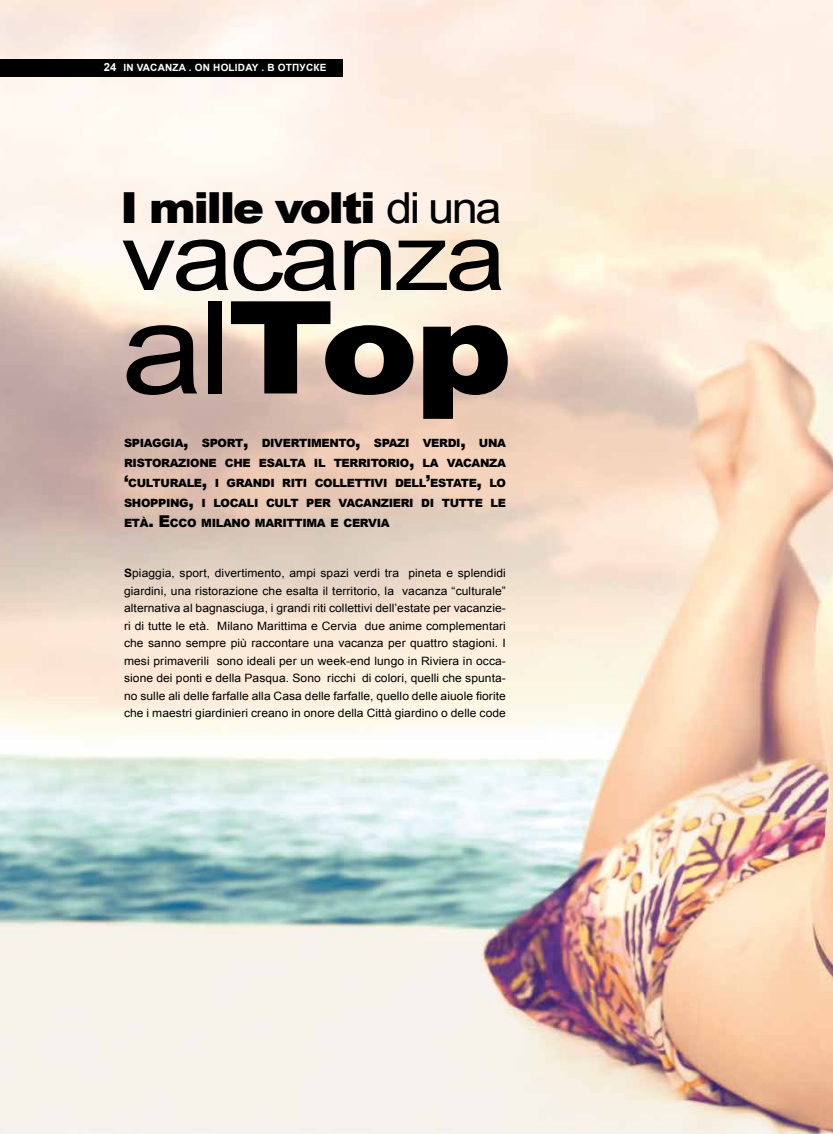
<style>
.page{position:relative;width:833px;height:1134px;background:#fff}
.page>*{position:absolute;margin:0;border:0;box-sizing:border-box;transform-origin:0 0}
.t1{font:900 128.75px "Arial";color:#000;scale:1.15 1}
.t2{font:95.25px "Arial";letter-spacing:-.035em;color:#000;scale:1.15 1}
.t3{font:900 42.88px "Arial";letter-spacing:-.055em;color:#000;scale:1.1 1}
.t4{font:11.5px/17.5px "Arial";letter-spacing:.005em;color:#000;text-align:justify;scale:1.05 1}
.t5{font:900 11.38px/20px "Arial";letter-spacing:-.03em;color:#000;text-align:justify}
.t6{font:700 10px "Arial";letter-spacing:.02em;color:#fff}
.s1{font-size:11.25px}
.s2{font-weight:400}
.s3{font-size:16.25px}
.s4{font-weight:700}
</style>
<div class="page">
<img style="left:0;top:0;width:833px;height:1134px">
<div style="left:0;top:59px;width:342px;height:18px;background:#000"></div>
<div style="left:101px;top:60px;width:233px;height:19px;background:#000"></div>
<p class="t6" style="left:104px;top:61px;width:224px"><span class="s1">24</span> IN VACANZA . ON HOLIDAY . В ОТПУСКЕ</p>
<h3 class="t3" style="left:120px;top:176px;width:348px">I mille volti <span class="s2">di una</span></h3>
<h2 class="t2" style="left:121px;top:194px;width:336px">vacanza</h2>
<h1 class="t1" style="left:121px;top:254px;width:342px"><span class="s2">al</span>Top</h1>
<p class="t5" style="left:124px;top:432px;width:383px">SPIAGGIA<span class="s3">,</span> SPORT<span class="s3">,</span> DIVERTIMENTO<span class="s3">,</span> SPAZI VERDI<span class="s3">,</span> UNA RISTORAZIONE CHE ESALTA IL TERRITORIO<span class="s3">,</span> LA VACANZA <span class="s3">‘</span>CULTURALE<span class="s3">,</span> I GRANDI RITI COLLETTIVI DELL<span class="s3">’</span>ESTATE<span class="s3">,</span> LO SHOPPING<span class="s3">,</span> I LOCALI CULT PER VACANZIERI DI TUTTE LE ETÀ<span class="s3">. E</span>CCO MILANO MARITTIMA E CERVIA</p>
<p class="t4" style="left:124px;top:564px;width:365px"><span class="s4">S</span>piaggia, sport, divertimento, ampi spazi verdi tra pineta e splendidi giardini, una ristorazione che esalta il territorio, la vacanza “culturale” alternativa al bagnasciuga, i grandi riti collettivi dell’estate per vacanzie&shy;ri di tutte le età. Milano Marittima e Cervia due anime complementari che sanno sempre più raccontare una vacanza per quattro stagioni. I mesi primaverili sono ideali per un week-end lungo in Riviera in occa&shy;sione dei ponti e della Pasqua. Sono ricchi di colori, quelli che spunta&shy;no sulle ali delle farfalle alla Casa delle farfalle, quello delle aiuole fiorite che i maestri giardinieri creano in onore della Città giardino o delle code</p>
</div>
